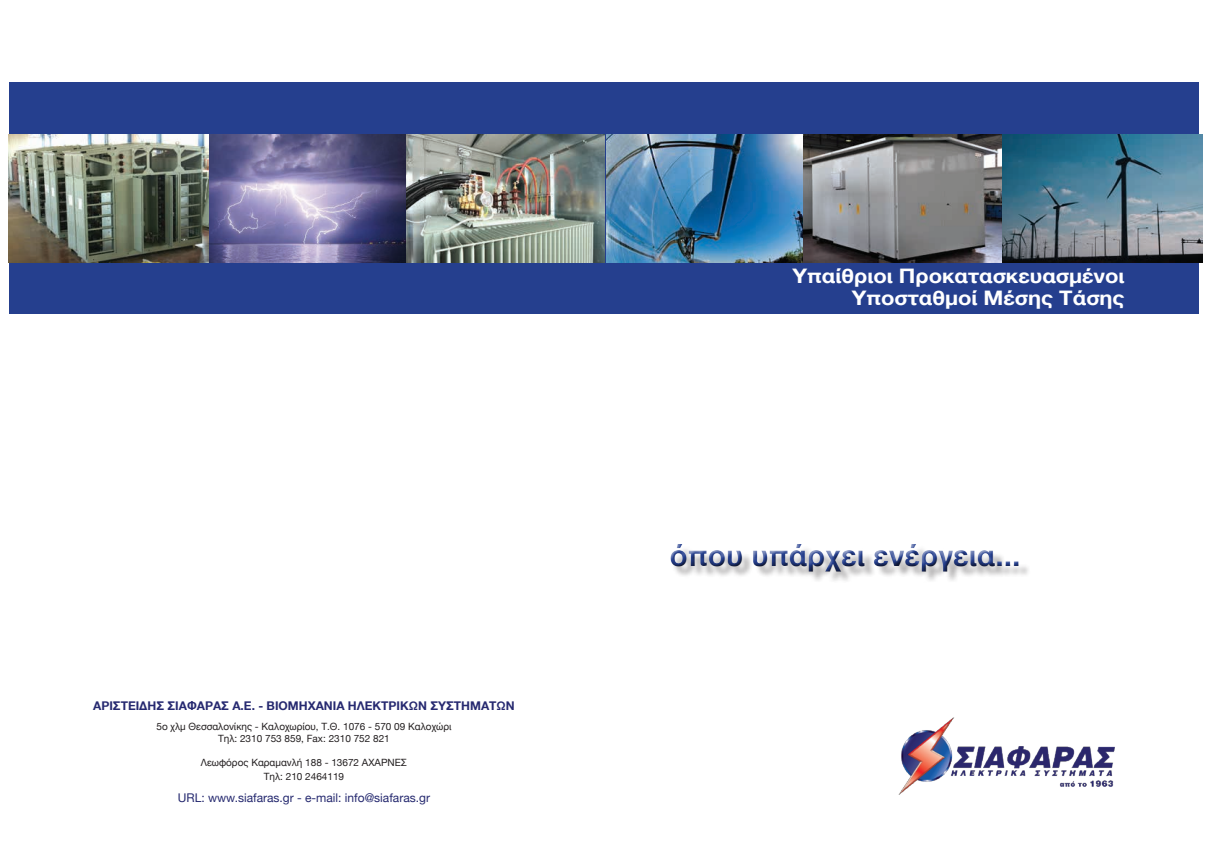
<style>
.page{position:relative;width:1208px;height:859px;background:#fff}
.page>*{position:absolute;margin:0;border:0;box-sizing:border-box;transform-origin:0 0}
.t1{font:700 30px "Helvetica Neue";color:#253f8e}
.t2{font:700 20px/22px "Helvetica Neue";color:#fff;text-align:right;scale:1.1 1}
.t3{font:700 12px "Helvetica Neue";color:#262970}
.t4{font:12px "Helvetica Neue";color:#25296f}
.t5{font:10px/12px "Helvetica Neue";color:#231f20;text-align:center}
</style>
<div class="page">
<div style="left:9px;top:83px;width:1189px;height:231px;background:#253f8e"></div>
<img style="left:9px;top:135px;width:595px;height:127px">
<img style="left:606px;top:135px;width:197px;height:127px">
<img style="left:803px;top:135px;width:399px;height:127px">
<img style="left:899px;top:718px;width:216px;height:76px">
<div style="left:666px;top:539px;width:360px;height:39px;background:#231f20;opacity:.75"></div>
<p class="t3" style="left:93px;top:697px;width:423px">ΑΡΙΣΤΕΙΔΗΣ ΣΙΑΦΑΡΑΣ Α.Ε. - ΒΙΟΜΗΧΑΝΙΑ ΗΛΕΚΤΡΙΚΩΝ ΣΥΣΤΗΜΑΤΩΝ</p>
<p class="t5" style="left:156px;top:721px;width:296px">5ο χλμ Θεσσαλονίκης - Καλοχωρίου, Τ.Θ. 1076 - 570 09 Καλοχώρι<br>Τηλ: 2310 753 859, Fax: 2310 752 821</p>
<p class="t5" style="left:201px;top:755px;width:208px;line-height:14.4px">Λεωφόρος Καραμανλή 188 - 13672 ΑΧΑΡΝΕΣ<br>Τηλ: 210 2464119</p>
<p class="t4" style="left:178px;top:789px;width:254px">URL: www.siafaras.gr - e-mail: info@siafaras.gr</p>
<h2 class="t2" style="left:792px;top:265px;width:303px">Υπαίθριοι Προκατασκευασμένοι<br>Υποσταθμοί Μέσης Τάσης</h2>
<h1 class="t1" style="left:669px;top:531px;width:352px">όπου υπάρχει ενέργεια...</h1>
</div>
